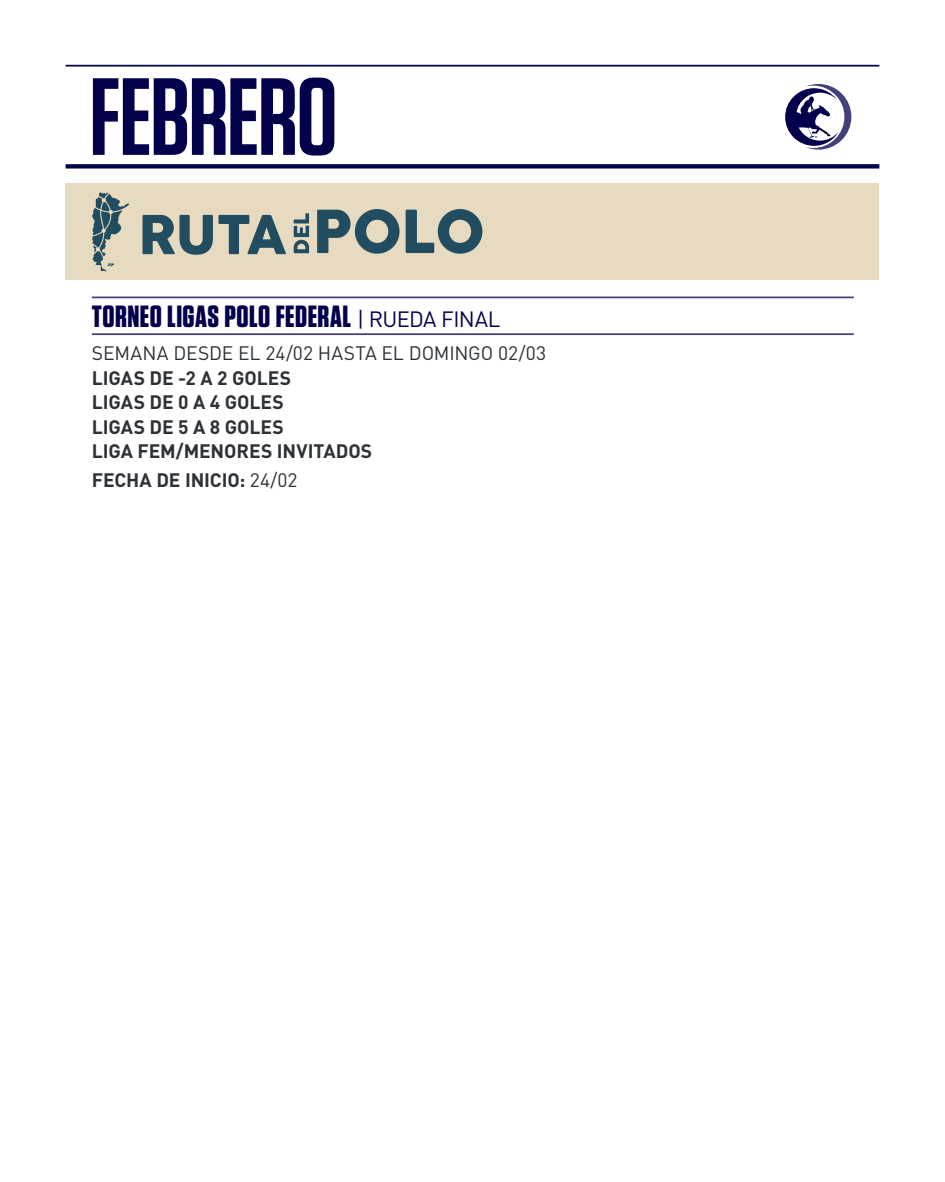
<style>
.page{position:relative;width:945px;height:1182px;background:#fff}
.page>*{position:absolute;margin:0;border:0;box-sizing:border-box;transform-origin:0 0}
.t1{font:600 109.38px "Tungsten";letter-spacing:-.015em;color:#03014c}
.t2{font:700 30.62px "Tungsten";letter-spacing:.015em;color:#03014c}
.t3{font:700 19.25px/24.5px "DIN";letter-spacing:-.005em;color:#2d3237}
.t4{font:19.25px "DIN";letter-spacing:-.005em;color:#2d3237}
.s1{font-family:"DIN";font-weight:400;font-size:21.88px}
.s2{font-weight:400}
</style>
<div class="page">
<svg style="left:785px;top:84px;width:66px;height:66px"></svg>
<svg style="left:66px;top:164px;width:813px;height:4px;background:#0d0b53"></svg>
<hr style="left:66px;top:65px;width:813px;height:1px;background:#03014c">
<hr style="left:92px;top:333px;width:762px;height:2px;background:#424179">
<hr style="left:92px;top:296px;width:762px;height:2px;background:#424179">
<div style="left:66px;top:184px;width:813px;height:96px;background:#e6dac0"></div>
<svg style="left:92px;top:192px;width:37px;height:79px"></svg>
<svg style="left:317px;top:209px;width:83px;height:45px"></svg>
<svg style="left:406px;top:209px;width:76px;height:45px"></svg>
<svg style="left:143px;top:215px;width:143px;height:40px"></svg>
<svg style="left:294px;top:213px;width:15px;height:40px"></svg>
<h1 class="t1" style="left:89px;top:59px;width:250px">FEBRERO</h1>
<h2 class="t2" style="left:92px;top:300px;width:410px">TORNEO LIGAS POLO FEDERAL <span class="s1">| RUEDA FINAL</span></h2>
<p class="t4" style="left:92px;top:341px;width:456px">SEMANA DESDE EL 24/02 HASTA EL DOMINGO 02/03</p>
<p class="t3" style="left:92px;top:365px;width:282px">LIGAS DE -2 A 2 GOLES<br>LIGAS DE 0 A 4 GOLES<br>LIGAS DE 5 A 8 GOLES<br>LIGA FEM/MENORES INVITADOS</p>
<p class="t3" style="left:92px;top:467px;width:207px">FECHA DE INICIO: <span class="s2">24/02</span></p>
</div>
